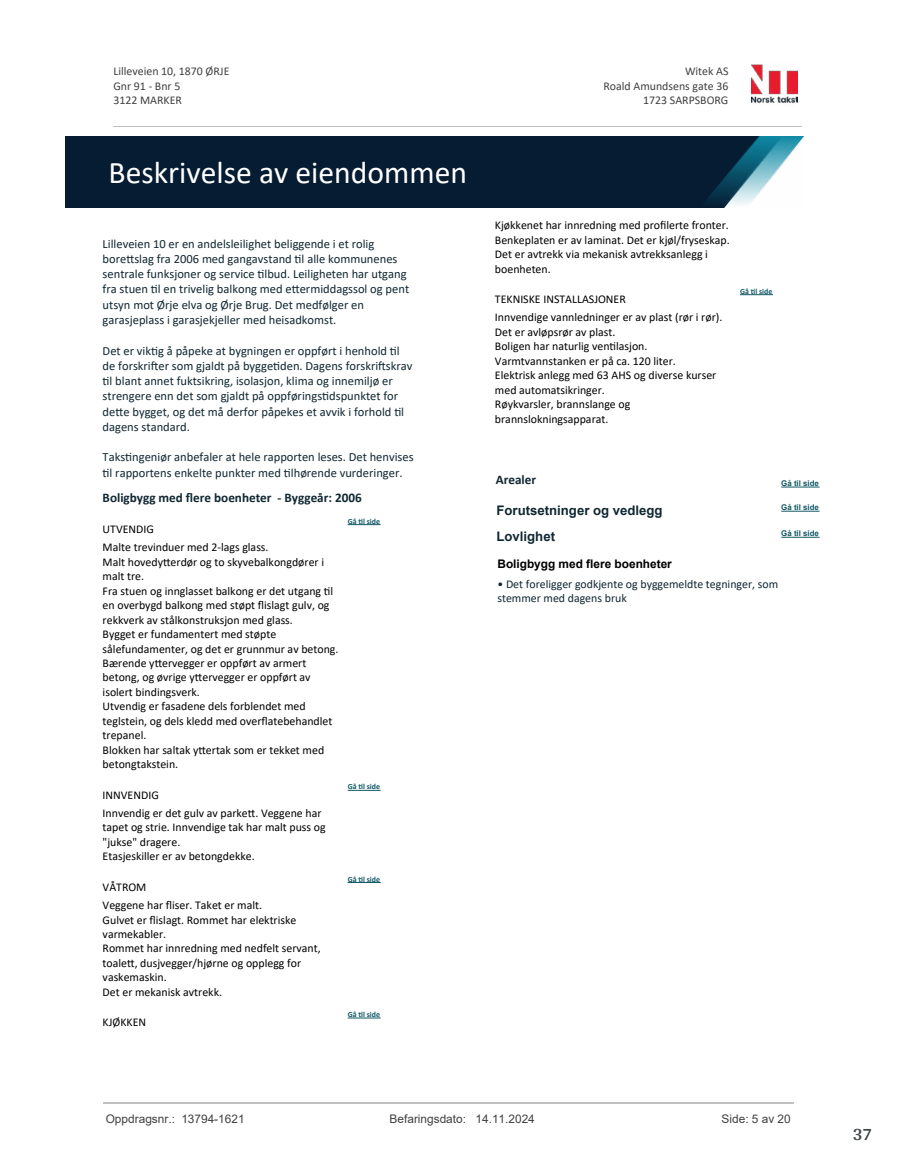
<style>
.page{position:relative;width:915px;height:1172px;background:#fff}
.page>*{position:absolute;margin:0;border:0;box-sizing:border-box;transform-origin:0 0}
.t1{font:31.65px "Calibri";color:#fff}
.t2{font:700 18px "Arya";color:#414749}
.t3{font:700 13.2px "Calibri";color:#102732}
.t4{font:700 13.2px/26.1px "Arial";color:#102732}
.t5{font:12.45px/15.3px "Calibri";color:#102732}
.t6{font:11.85px/14.4px "Calibri";color:#000}
.t7{font:11.85px/14.5px "Calibri";color:#404040}
.t8{font:11.85px/14.4px "Calibri";color:#102732}
.t9{font:11.85px "Arial";color:#404040}
.t10{font:700 11.85px "Arial";color:#000}
.t11{font:700 7.95px "Calibri";color:#115965}
.t12{font:700 7.95px "Arial";color:#115965}
</style>
<div class="page">
<hr style="left:347px;top:524px;width:33px;height:1px;background:#115965">
<hr style="left:347px;top:790px;width:33px;height:1px;background:#115965">
<hr style="left:347px;top:882px;width:33px;height:1px;background:#115965">
<hr style="left:347px;top:1018px;width:33px;height:1px;background:#115965">
<hr style="left:781px;top:487px;width:38px;height:1px;background:#115965">
<hr style="left:739px;top:294px;width:33px;height:1px;background:#115965">
<hr style="left:781px;top:537px;width:38px;height:1px;background:#115965">
<hr style="left:781px;top:511px;width:38px;height:1px;background:#115965">
<img style="left:751px;top:64px;width:46px;height:40px">
<hr style="left:113px;top:127px;width:688px;height:1px;background:#c0c0c0">
<img style="left:65px;top:137px;width:738px;height:71px">
<hr style="left:103px;top:1102px;width:690px;height:1px;background:#c0c0c0">
<p class="t7" style="left:113px;top:64px;width:117px">Lilleveien 10, 1870 ØRJE<br>Gnr 91 - Bnr 5<br>3122 MARKER</p>
<p class="t7" style="left:684px;top:64px;width:45px">Witek AS</p>
<p class="t7" style="left:603px;top:78px;width:126px">Roald Amundsens gate 36</p>
<p class="t7" style="left:643px;top:93px;width:87px">1723 SARPSBORG</p>
<h1 class="t1" style="left:109px;top:150px;width:360px">Beskrivelse av eiendommen</h1>
<p class="t5" style="left:103px;top:235px;width:308px">Lilleveien 10 er en andelsleilighet beliggende i et rolig<br>bore琀琀slag fra 2006 med gangavstand 琀椀l alle kommunenes sentrale funksjoner og service 琀椀lbud. Leiligheten har utgang fra stuen 琀椀l en trivelig balkong med e琀琀ermiddagssol og pent utsyn mot Ørje elva og Ørje Brug. Det medfølger en garasjeplass i garasjekjeller med heisadkomst.</p>
<p class="t5" style="left:103px;top:342px;width:311px">Det er vik琀椀g å påpeke at bygningen er oppført i henhold 琀椀l de forskri昀琀er som gjaldt på bygge琀椀den. Dagens forskri昀琀skrav琀椀l blant annet fuktsikring, isolasjon, klima og innemiljø er strengere enn det som gjaldt på oppførings琀椀dspunktet for de琀琀e bygget, og det må derfor påpekes et avvik i forhold 琀椀l dagens standard.</p>
<p class="t5" style="left:103px;top:449px;width:312px">Taks琀椀ngeniør anbefaler at hele rapporten leses. Det henvises琀椀l rapportens enkelte punkter med 琀椀lhørende vurderinger.</p>
<p class="t3" style="left:103px;top:488px;width:260px">Boligbygg med 昀氀ere boenheter - Byggeår: 2006</p>
<p class="t6" style="left:103px;top:521px;width:53px">UTVENDIG</p>
<p class="t11" style="left:347px;top:515px;width:34px">Gå 琀椀l side</p>
<p class="t6" style="left:103px;top:540px;width:237px">Malte trevinduer med 2-lags glass.<br>Malt hovedy琀琀erdør og to skyvebalkongdører i malt tre.<br>Fra stuen og innglasset balkong er det utgang 琀椀l en overbygd balkong med støpt 昀氀islagt gulv, og rekkverk av stålkonstruksjon med glass.<br>Bygget er fundamentert med støpte sålefundamenter, og det er grunnmur av betong.<br>Bærende y琀琀ervegger er oppført av armert betong, og øvrige y琀琀ervegger er oppført av isolert bindingsverk.<br>Utvendig er fasadene dels forblendet med teglstein, og dels kledd med over昀氀atebehandlet trepanel.<br>Blokken har saltak y琀琀ertak som er tekket med betongtakstein.</p>
<p class="t6" style="left:103px;top:787px;width:58px">INNVENDIG</p>
<p class="t6" style="left:103px;top:805px;width:224px">Innvendig er det gulv av parke琀琀. Veggene har tapet og strie. Innvendige tak har malt puss og "jukse" dragere.<br>Etasjeskiller er av betongdekke.</p>
<p class="t6" style="left:103px;top:879px;width:45px">VÅTROM</p>
<p class="t6" style="left:103px;top:898px;width:219px">Veggene har 昀氀iser. Taket er malt.<br>Gulvet er 昀氀islagt. Rommet har elektriske varmekabler.<br>Rommet har innredning med nedfelt servant, toale琀琀, dusjvegger/hjørne og opplegg for vaskemaskin.<br>Det er mekanisk avtrekk.</p>
<p class="t6" style="left:103px;top:1015px;width:45px">KJØKKEN</p>
<p class="t11" style="left:347px;top:781px;width:34px">Gå 琀椀l side</p>
<p class="t11" style="left:347px;top:873px;width:34px">Gå 琀椀l side</p>
<p class="t11" style="left:347px;top:1009px;width:34px">Gå 琀椀l side</p>
<p class="t6" style="left:495px;top:218px;width:236px">Kjøkkenet har innredning med pro昀椀lerte fronter.<br>Benkeplaten er av laminat. Det er kjøl/fryseskap.<br>Det er avtrekk via mekanisk avtrekksanlegg i boenheten.</p>
<p class="t6" style="left:495px;top:291px;width:132px">TEKNISKE INSTALLASJONER</p>
<p class="t6" style="left:495px;top:310px;width:229px">Innvendige vannledninger er av plast (rør i rør).<br>Det er avløpsrør av plast.<br>Boligen har naturlig ven琀椀lasjon.<br>Varmtvannstanken er på ca. 120 liter.<br>Elektrisk anlegg med 63 AHS og diverse kurser med automatsikringer.<br>Røykvarsler, brannslange og brannslokningsapparat.</p>
<p class="t11" style="left:739px;top:285px;width:34px">Gå 琀椀l side</p>
<p class="t3" style="left:495px;top:470px;width:42px">Arealer</p>
<p class="t12" style="left:781px;top:478px;width:39px">Gå til side</p>
<p class="t12" style="left:781px;top:502px;width:39px">Gå til side</p>
<p class="t4" style="left:496px;top:498px;width:167px">Forutsetninger og vedlegg<br>Lovlighet</p>
<p class="t10" style="left:497px;top:556px;width:176px">Boligbygg med flere boenheter</p>
<p class="t8" style="left:497px;top:576px;width:282px">• Det foreligger godkjente og byggemeldte tegninger, som stemmer med dagens bruk</p>
<p class="t12" style="left:781px;top:528px;width:39px">Gå til side</p>
<p class="t9" style="left:106px;top:1111px;width:140px">Oppdragsnr.: 13794-1621</p>
<p class="t9" style="left:389px;top:1111px;width:147px">Befaringsdato: 14.11.2024</p>
<p class="t9" style="left:721px;top:1111px;width:71px">Side: 5 av 20</p>
<h2 class="t2" style="left:852px;top:1123px;width:21px">37</h2>
</div>
